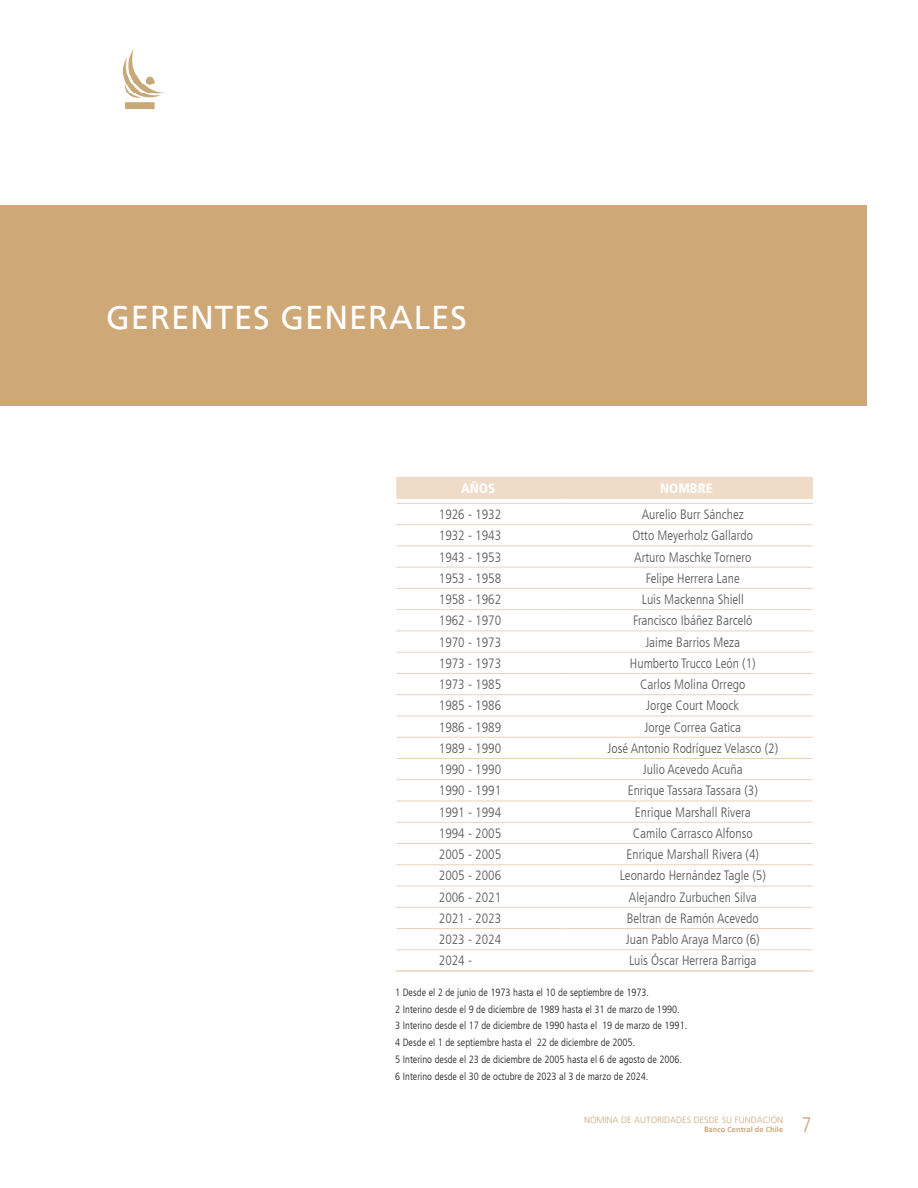
<style>
.page{position:relative;width:918px;height:1188px;background:#fff}
.page>*{position:absolute;margin:0;border:0;box-sizing:border-box;transform-origin:0 0}
._03_Texto_general{font:33px "Frutiger LT";letter-spacing:.025em;color:#fff}
.t1{font:300 condensed 21px "Frutiger LT";color:#cfa878}
._11_Nota_al_pie{font:300 condensed 13.5px "Frutiger LT";color:#57585a}
._11_Nota_al_pie-2{font:900 condensed 13.5px "Frutiger LT";color:#fff}
.Notas_gráficos_y_tablas{font:300 condensed 10.5px "Frutiger LT";color:#231f20}
.t2{font:300 9px "Frutiger LT";color:#cfa878}
.t3{font:700 7.5px "Frutiger LT";color:#cfa878}
</style>
<div class="page">
<img style="left:123px;top:50px;width:42px;height:59px">
<div style="left:0;top:206px;width:866px;height:200px;background:#cfa878"></div>
<div style="left:396px;top:477px;width:417px;height:22px;background:#efdbc8"></div>
<hr style="left:396px;top:503px;width:164px;height:1px;background:#ead2ba">
<hr style="left:560px;top:503px;width:253px;height:1px;background:#ead2ba">
<hr style="left:396px;top:524px;width:164px;height:1px;background:#ead2ba">
<hr style="left:560px;top:524px;width:253px;height:1px;background:#ead2ba">
<hr style="left:396px;top:546px;width:164px;height:1px;background:#ead2ba">
<hr style="left:560px;top:546px;width:253px;height:1px;background:#ead2ba">
<hr style="left:396px;top:567px;width:164px;height:1px;background:#ead2ba">
<hr style="left:560px;top:567px;width:253px;height:1px;background:#ead2ba">
<hr style="left:396px;top:588px;width:164px;height:1px;background:#ead2ba">
<hr style="left:560px;top:588px;width:253px;height:1px;background:#ead2ba">
<hr style="left:396px;top:609px;width:164px;height:1px;background:#ead2ba">
<hr style="left:560px;top:609px;width:253px;height:1px;background:#ead2ba">
<hr style="left:396px;top:631px;width:164px;height:1px;background:#ead2ba">
<hr style="left:560px;top:631px;width:253px;height:1px;background:#ead2ba">
<hr style="left:396px;top:652px;width:164px;height:1px;background:#ead2ba">
<hr style="left:560px;top:652px;width:253px;height:1px;background:#ead2ba">
<hr style="left:396px;top:673px;width:164px;height:1px;background:#ead2ba">
<hr style="left:560px;top:673px;width:253px;height:1px;background:#ead2ba">
<hr style="left:396px;top:694px;width:164px;height:1px;background:#ead2ba">
<hr style="left:560px;top:694px;width:253px;height:1px;background:#ead2ba">
<hr style="left:396px;top:716px;width:164px;height:1px;background:#ead2ba">
<hr style="left:560px;top:716px;width:253px;height:1px;background:#ead2ba">
<hr style="left:396px;top:737px;width:164px;height:1px;background:#ead2ba">
<hr style="left:560px;top:737px;width:253px;height:1px;background:#ead2ba">
<hr style="left:396px;top:758px;width:164px;height:1px;background:#ead2ba">
<hr style="left:560px;top:758px;width:253px;height:1px;background:#ead2ba">
<hr style="left:396px;top:779px;width:164px;height:1px;background:#ead2ba">
<hr style="left:560px;top:779px;width:253px;height:1px;background:#ead2ba">
<hr style="left:396px;top:801px;width:164px;height:1px;background:#ead2ba">
<hr style="left:560px;top:801px;width:253px;height:1px;background:#ead2ba">
<hr style="left:396px;top:822px;width:164px;height:1px;background:#ead2ba">
<hr style="left:560px;top:822px;width:253px;height:1px;background:#ead2ba">
<hr style="left:396px;top:843px;width:164px;height:1px;background:#ead2ba">
<hr style="left:560px;top:843px;width:253px;height:1px;background:#ead2ba">
<hr style="left:396px;top:865px;width:164px;height:1px;background:#ead2ba">
<hr style="left:560px;top:865px;width:253px;height:1px;background:#ead2ba">
<hr style="left:396px;top:886px;width:164px;height:1px;background:#ead2ba">
<hr style="left:396px;top:907px;width:164px;height:1px;background:#ead2ba">
<hr style="left:396px;top:928px;width:164px;height:1px;background:#ead2ba">
<hr style="left:396px;top:950px;width:164px;height:1px;background:#ead2ba">
<hr style="left:396px;top:970px;width:164px;height:2px;background:#ead2ba">
<hr style="left:560px;top:886px;width:253px;height:1px;background:#ead2ba">
<hr style="left:560px;top:907px;width:253px;height:1px;background:#ead2ba">
<hr style="left:560px;top:928px;width:253px;height:1px;background:#ead2ba">
<hr style="left:560px;top:950px;width:253px;height:1px;background:#ead2ba">
<hr style="left:560px;top:970px;width:253px;height:2px;background:#ead2ba">
<p class="_03_Texto_general" style="left:106px;top:298px;width:362px">GERENTES GENERALES</p>
<p class="_11_Nota_al_pie-2" style="left:461px;top:480px;width:36px">AÑOS</p>
<p class="_11_Nota_al_pie-2" style="left:660px;top:480px;width:54px">NOMBRE</p>
<p class="_11_Nota_al_pie" style="left:439px;top:507px;width:64px">1926 - 1932</p>
<p class="_11_Nota_al_pie" style="left:642px;top:507px;width:104px">Aurelio Burr Sánchez</p>
<p class="_11_Nota_al_pie" style="left:439px;top:528px;width:64px">1932 - 1943</p>
<p class="_11_Nota_al_pie" style="left:633px;top:528px;width:122px">Otto Meyerholz Gallardo</p>
<p class="_11_Nota_al_pie" style="left:439px;top:549px;width:64px">1943 - 1953</p>
<p class="_11_Nota_al_pie" style="left:634px;top:549px;width:119px">Arturo Maschke Tornero</p>
<p class="_11_Nota_al_pie" style="left:439px;top:571px;width:64px">1953 - 1958</p>
<p class="_11_Nota_al_pie" style="left:646px;top:571px;width:96px">Felipe Herrera Lane</p>
<p class="_11_Nota_al_pie" style="left:439px;top:592px;width:64px">1958 - 1962</p>
<p class="_11_Nota_al_pie" style="left:642px;top:592px;width:103px">Luis Mackenna Shiell</p>
<p class="_11_Nota_al_pie" style="left:439px;top:613px;width:64px">1962 - 1970</p>
<p class="_11_Nota_al_pie" style="left:633px;top:613px;width:121px">Francisco Ibáñez Barceló</p>
<p class="_11_Nota_al_pie" style="left:439px;top:634px;width:64px">1970 - 1973</p>
<p class="_11_Nota_al_pie" style="left:645px;top:634px;width:96px">Jaime Barrios Meza</p>
<p class="_11_Nota_al_pie" style="left:439px;top:656px;width:64px">1973 - 1973</p>
<p class="_11_Nota_al_pie" style="left:630px;top:656px;width:127px">Humberto Trucco León (1)</p>
<p class="_11_Nota_al_pie" style="left:439px;top:677px;width:64px">1973 - 1985</p>
<p class="_11_Nota_al_pie" style="left:640px;top:677px;width:107px">Carlos Molina Orrego</p>
<p class="_11_Nota_al_pie" style="left:439px;top:698px;width:64px">1985 - 1986</p>
<p class="_11_Nota_al_pie" style="left:646px;top:698px;width:95px">Jorge Court Moock</p>
<p class="_11_Nota_al_pie" style="left:439px;top:719px;width:64px">1986 - 1989</p>
<p class="_11_Nota_al_pie" style="left:644px;top:719px;width:98px">Jorge Correa Gatica</p>
<p class="_11_Nota_al_pie" style="left:439px;top:741px;width:64px">1989 - 1990</p>
<p class="_11_Nota_al_pie" style="left:607px;top:741px;width:172px">José Antonio Rodríguez Velasco (2)</p>
<p class="_11_Nota_al_pie" style="left:439px;top:762px;width:64px">1990 - 1990</p>
<p class="_11_Nota_al_pie" style="left:643px;top:762px;width:101px">Julio Acevedo Acuña</p>
<p class="_11_Nota_al_pie" style="left:439px;top:783px;width:64px">1990 - 1991</p>
<p class="_11_Nota_al_pie" style="left:628px;top:783px;width:132px">Enrique Tassara Tassara (3)</p>
<p class="_11_Nota_al_pie" style="left:439px;top:804px;width:64px">1991 - 1994</p>
<p class="_11_Nota_al_pie" style="left:635px;top:804px;width:117px">Enrique Marshall Rivera</p>
<p class="_11_Nota_al_pie" style="left:439px;top:826px;width:64px">1994 - 2005</p>
<p class="_11_Nota_al_pie" style="left:633px;top:826px;width:121px">Camilo Carrasco Alfonso</p>
<p class="_11_Nota_al_pie" style="left:439px;top:847px;width:64px">2005 - 2005</p>
<p class="_11_Nota_al_pie" style="left:627px;top:847px;width:134px">Enrique Marshall Rivera (4)</p>
<p class="_11_Nota_al_pie" style="left:439px;top:868px;width:64px">2005 - 2006</p>
<p class="_11_Nota_al_pie" style="left:620px;top:868px;width:148px">Leonardo Hernández Tagle (5)</p>
<p class="_11_Nota_al_pie" style="left:439px;top:889px;width:64px">2006 - 2021</p>
<p class="_11_Nota_al_pie" style="left:629px;top:889px;width:129px">Alejandro Zurbuchen Silva</p>
<p class="_11_Nota_al_pie" style="left:439px;top:911px;width:64px">2021 - 2023</p>
<p class="_11_Nota_al_pie" style="left:627px;top:911px;width:134px">Beltran de Ramón Acevedo</p>
<p class="_11_Nota_al_pie" style="left:439px;top:932px;width:64px">2023 - 2024</p>
<p class="_11_Nota_al_pie" style="left:626px;top:932px;width:135px">Juan Pablo Araya Marco (6)</p>
<p class="_11_Nota_al_pie" style="left:439px;top:953px;width:35px">2024 -</p>
<p class="_11_Nota_al_pie" style="left:629px;top:953px;width:129px">Luis Óscar Herrera Barriga</p>
<p class="Notas_gráficos_y_tablas" style="left:395px;top:986px;width:255px">1 Desde el 2 de junio de 1973 hasta el 10 de septiembre de 1973.</p>
<p class="Notas_gráficos_y_tablas" style="left:395px;top:1003px;width:286px">2 Interino desde el 9 de diciembre de 1989 hasta el 31 de marzo de 1990.</p>
<p class="Notas_gráficos_y_tablas" style="left:395px;top:1020px;width:293px">3 Interino desde el 17 de diciembre de 1990 hasta el 19 de marzo de 1991.</p>
<p class="Notas_gráficos_y_tablas" style="left:395px;top:1037px;width:241px">4 Desde el 1 de septiembre hasta el 22 de diciembre de 2005.</p>
<p class="Notas_gráficos_y_tablas" style="left:395px;top:1054px;width:288px">5 Interino desde el 23 de diciembre de 2005 hasta el 6 de agosto de 2006.</p>
<p class="Notas_gráficos_y_tablas" style="left:395px;top:1070px;width:255px">6 Interino desde el 30 de octubre de 2023 al 3 de marzo de 2024.</p>
<p class="t2" style="left:584px;top:1115px;width:201px">NÓMINA DE AUTORIDADES DESDE SU FUNDACIÓN</p>
<p class="t3" style="left:704px;top:1125px;width:81px">Banco Central de Chile</p>
<h2 class="t1" style="left:802px;top:1113px;width:12px">7</h2>
</div>
